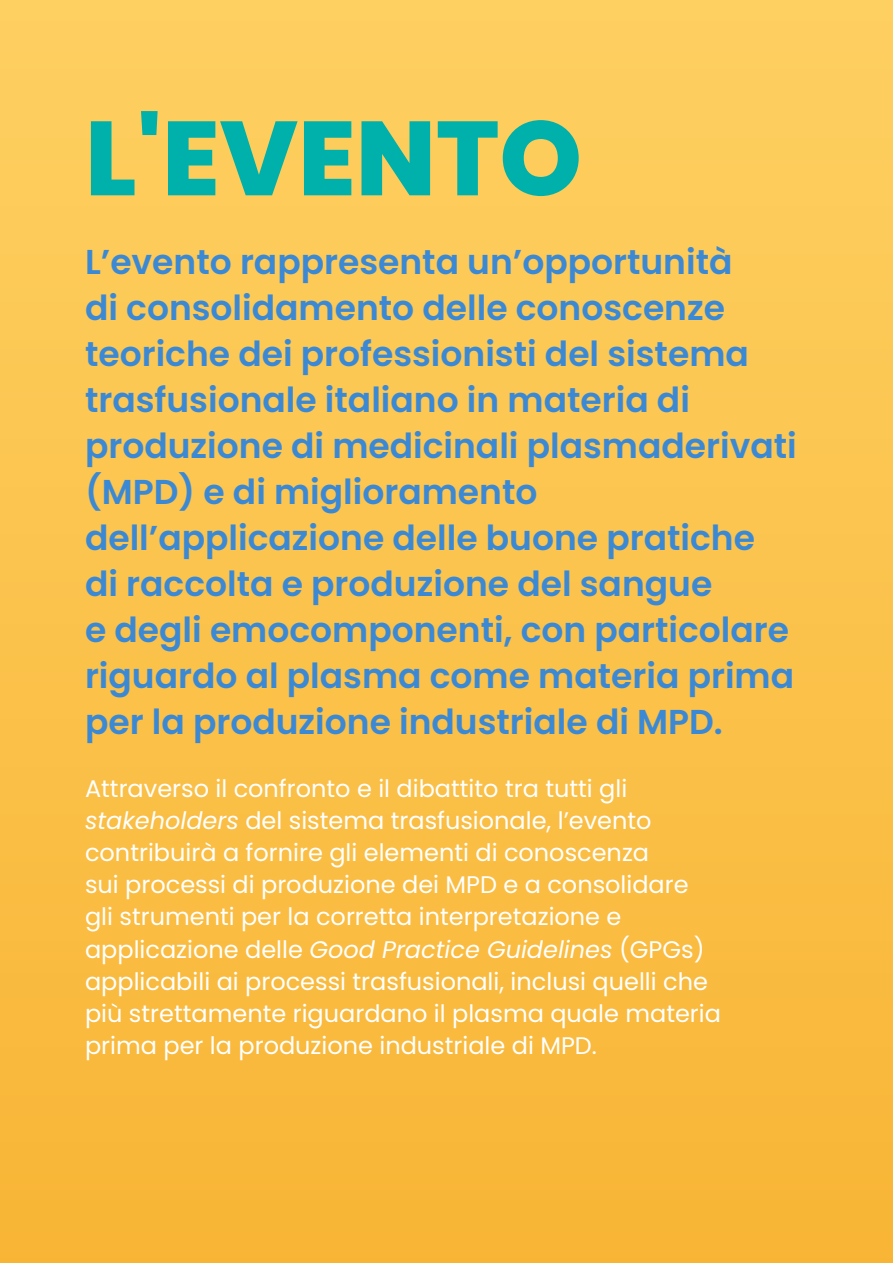
<style>
.page{position:relative;width:893px;height:1263px;background:#fff}
.page>*{position:absolute;margin:0;border:0;box-sizing:border-box;transform-origin:0 0}
.t1{font:800 105px "Poppins";color:#00b0ab}
.t2{font:600 34.5px/46px "Poppins";color:#3b89d4}
.t3{font:24px/32.1px "Poppins";color:#fff}
.s1{font-style:italic}
</style>
<div class="page">
<div style="left:0;top:0;width:893px;height:1263px;background:linear-gradient(to bottom,#fed061,#f8b535)"></div>
<h1 class="t1" style="left:85px;top:98px;width:498px">L'EVENTO</h1>
<p class="t2" style="left:85px;top:239px;width:713px">L’evento rappresenta un’opportunità<br>di consolidamento delle conoscenze teoriche dei professionisti del sistema trasfusionale italiano in materia di produzione di medicinali plasmaderivati (MPD) e di miglioramento dell’applicazione delle buone pratiche<br>di raccolta e produzione del sangue<br>e degli emocomponenti, con particolare riguardo al plasma come materia prima per la produzione industriale di MPD.</p>
<p class="t3" style="left:85px;top:773px;width:637px">Attraverso il confronto e il dibattito tra tutti gli <span class="s1">stakeholders</span> del sistema trasfusionale, l’evento contribuirà a fornire gli elementi di conoscenza<br>sui processi di produzione dei MPD e a consolidare gli strumenti per la corretta interpretazione e applicazione delle <span class="s1">Good Practice Guidelines</span> (GPGs) applicabili ai processi trasfusionali, inclusi quelli che più strettamente riguardano il plasma quale materia prima per la produzione industriale di MPD.</p>
</div>
